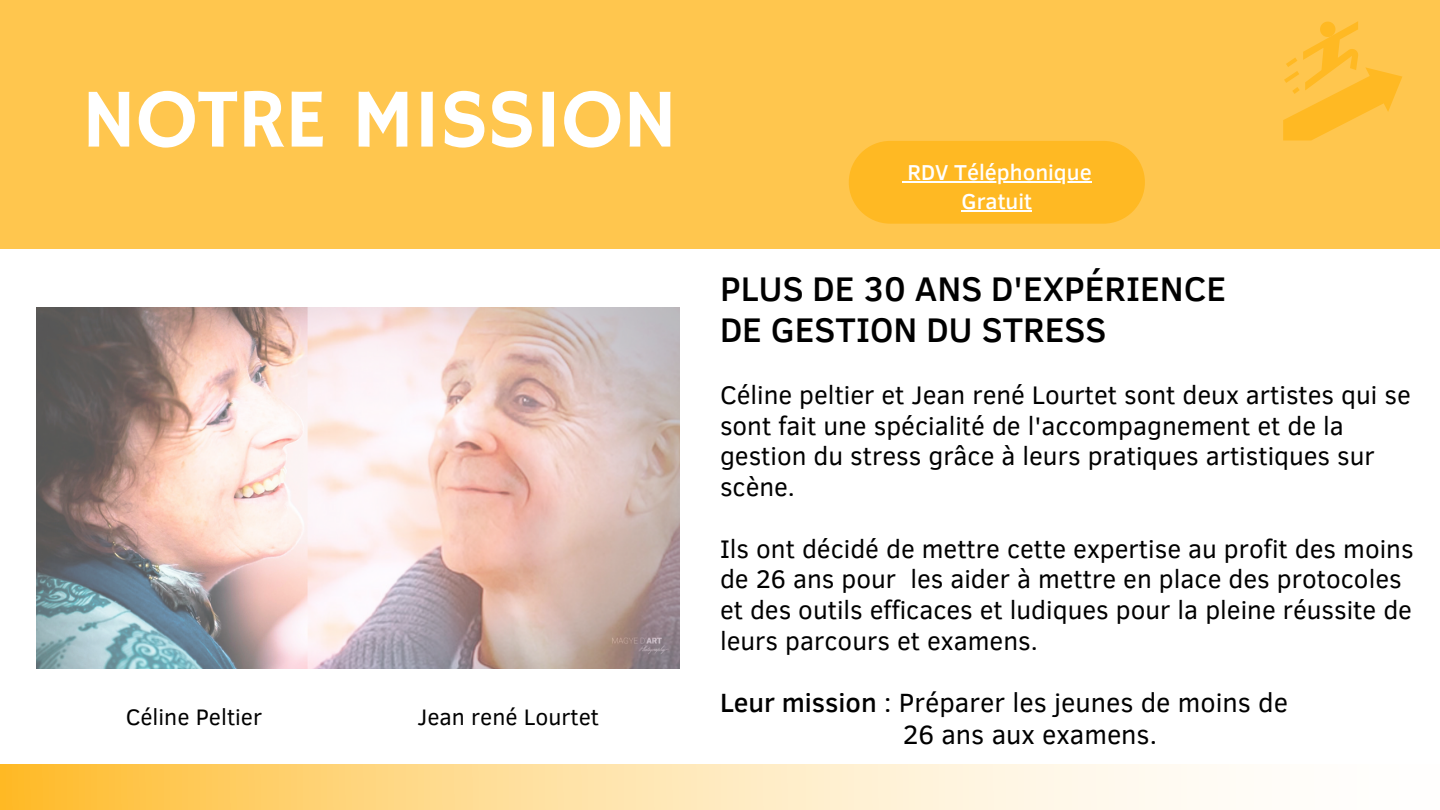
<style>
.page{position:relative;width:1440px;height:810px;background:#fff}
.page>*{position:absolute;margin:0;border:0;box-sizing:border-box;transform-origin:0 0}
.t1{font:84.2px "Hammersmith One";letter-spacing:-.02em;color:#fff}
.t2{font:500 35.1px/41.3px "Clear Sans";color:#000}
.t3{font:27.1px/31.9px "Clear Sans";color:#000}
.t4{font:26.1px/30.7px "Clear Sans";color:#000}
.t5{font:23px "Clear Sans";color:#000}
.t6{font:500 22.1px/28.8px "Clear Sans";color:#fff;text-align:center}
.s1{font-weight:500}
</style>
<div class="page">
<svg style="left:0;top:765px;width:1218px;height:45px;background:#ffe1a2"></svg>
<div style="left:0;top:0;width:1440px;height:248px;background:#ffc64e"></div>
<svg style="left:1283px;top:21px;width:119px;height:119px"></svg>
<img style="left:36px;top:307px;width:643px;height:362px">
<div style="left:849px;top:141px;width:296px;height:83px;background:#ffb923;border-radius:41px"></div>
<svg style="left:902px;top:181px;width:6px;height:2px"></svg>
<hr style="left:908px;top:181px;width:184px;height:2px;background:#fff">
<hr style="left:962px;top:210px;width:70px;height:1px;background:#fff">
<h1 class="t1" style="left:81px;top:71px;width:598px">NOTRE MISSION</h1>
<p class="t5" style="left:126px;top:700px;width:138px">Céline Peltier</p>
<p class="t5" style="left:417px;top:700px;width:183px">Jean rené Lourtet</p>
<p class="t6" style="left:908px;top:157px;width:186px">RDV Téléphonique<br>Gratuit</p>
<h2 class="t2" style="left:720px;top:266px;width:508px">PLUS DE 30 ANS D'EXPÉRIENCE<br>DE GESTION DU STRESS</h2>
<p class="t4" style="left:720px;top:378px;width:692px">Céline peltier et Jean rené Lourtet sont deux artistes qui se sont fait une spécialité de l'accompagnement et de la gestion du stress grâce à leurs pratiques artistiques sur scène.</p>
<p class="t4" style="left:720px;top:532px;width:695px">Ils ont décidé de mettre cette expertise au profit des moins de 26 ans pour les aider à mettre en place des protocoles et des outils efficaces et ludiques pour la pleine réussite de leurs parcours et examens.</p>
<p class="t3" style="left:903px;top:685px;width:387px;text-indent:-183px"><span class="s1">Leur mission</span> : Préparer les jeunes de moins de<br>26 ans aux examens.</p>
</div>
